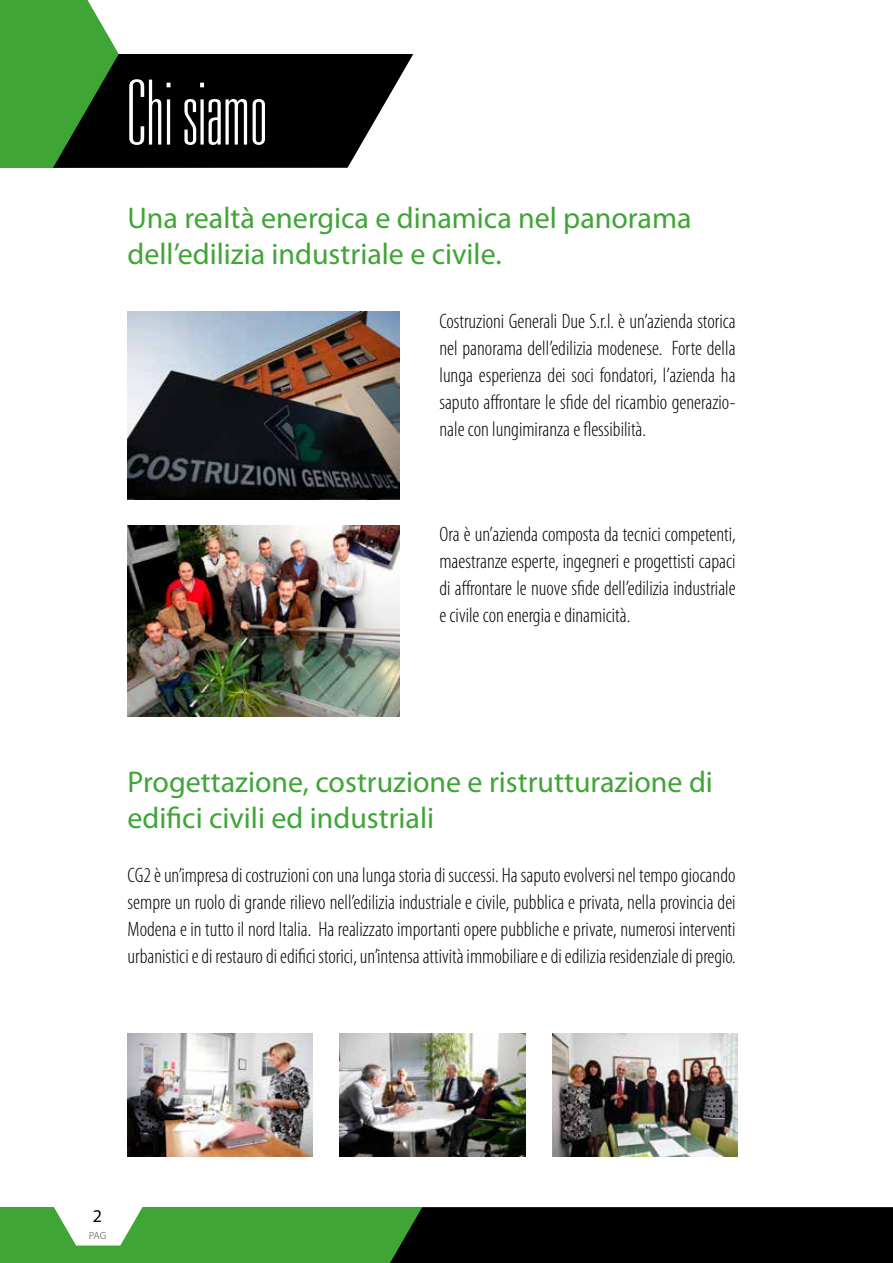
<style>
.page{position:relative;width:893px;height:1263px;background:#fff}
.page>*{position:absolute;margin:0;border:0;box-sizing:border-box;transform-origin:0 0}
.t1{font:100 ultra-condensed 90px "Univers LT Std";color:#fff}
.t2{font:30px/36px "Myriad Pro";color:#3fa535}
.t3{font:300 condensed 21px/27px "Myriad Pro";color:#000;text-align:justify}
.t4{font:18px "Myriad Pro";color:#000}
.t5{font:10.5px "Myriad Pro";color:#878787}
</style>
<div class="page">
<div style="left:0;top:1207px;width:893px;height:56px;background:#3fa535"></div>
<svg style="left:54px;top:1207px;width:88px;height:38px"></svg>
<div style="left:390px;top:1207px;width:503px;height:56px;background:#000"></div>
<hr style="left:892px;top:189px;width:1px;height:132px;background:#f4f8f0">
<svg style="left:119px;top:54px;width:294px;height:114px;fill:#000"></svg>
<svg style="left:0;top:0;width:119px;height:168px"></svg>
<img style="left:128px;top:312px;width:272px;height:188px">
<img style="left:128px;top:1033px;width:185px;height:124px">
<img style="left:340px;top:1033px;width:185px;height:124px">
<img style="left:552px;top:1033px;width:185px;height:124px">
<img style="left:128px;top:526px;width:272px;height:190px">
<hr style="left:892px;top:625px;width:1px;height:132px;background:#e2edd9">
<hr style="left:892px;top:943px;width:1px;height:132px;background:#e2edd9">
<h1 class="t1" style="left:128px;top:67px;width:142px">Chi siamo</h1>
<h2 class="t2" style="left:128px;top:201px;width:565px">Una realtà energica e dinamica nel panorama dell’edilizia industriale e civile.</h2>
<p class="t3" style="left:439px;top:308px;width:298px">Costruzioni Generali Due S.r.l. è un’azienda storica nel panorama dell’edilizia modenese. Forte della lunga esperienza dei soci fondatori, l’azienda ha saputo affrontare le sfide del ricambio generazio&shy;nale con lungimiranza e flessibilità.</p>
<p class="t3" style="left:439px;top:521px;width:298px">Ora è un’azienda composta da tecnici competenti, maestranze esperte, ingegneri e progettisti capaci di affrontare le nuove sfide dell’edilizia industriale e civile con energia e dinamicità.</p>
<h2 class="t2" style="left:128px;top:764px;width:587px">Progettazione, costruzione e ristrutturazione di edifici civili ed industriali</h2>
<p class="t3" style="left:128px;top:862px;width:610px">CG2 è un’impresa di costruzioni con una lunga storia di successi. Ha saputo evolversi nel tempo giocando sempre un ruolo di grande rilievo nell’edilizia industriale e civile, pubblica e privata, nella provincia dei Modena e in tutto il nord Italia. Ha realizzato importanti opere pubbliche e private, numerosi interventi urbanistici e di restauro di edifici storici, un’intensa attività immobiliare e di edilizia residenziale di pregio.</p>
<p class="t4" style="left:93px;top:1206px;width:11px">2</p>
<p class="t5" style="left:89px;top:1229px;width:19px">PAG</p>
</div>
